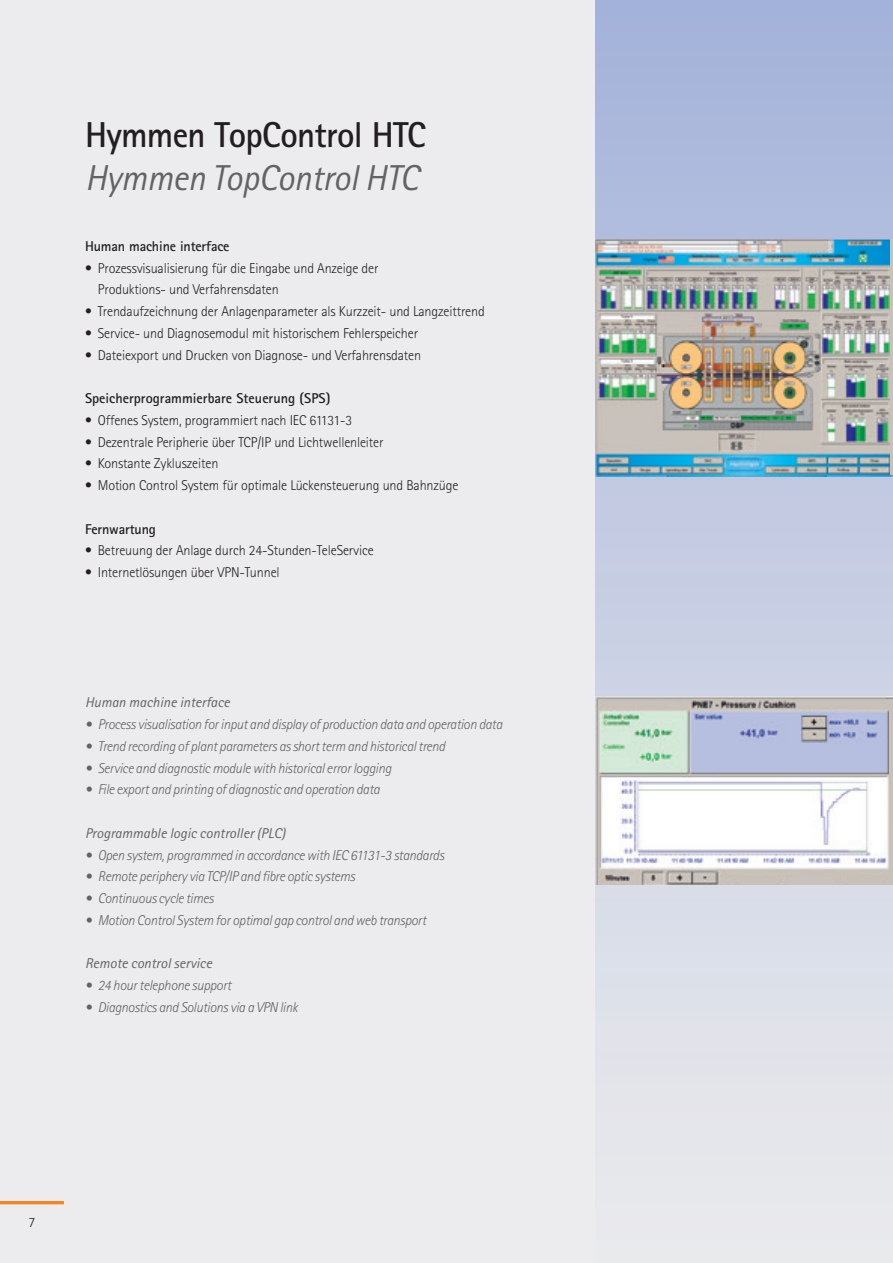
<style>
.page{position:relative;width:893px;height:1263px;background:#ececee}
.page>*{position:absolute;margin:0;border:0;box-sizing:border-box;transform-origin:0 0}
.t1{font:700 36px "Rotis Sans Serif";letter-spacing:-.02em;color:#231f20}
.t2{font:italic 36px "Rotis Sans Serif";letter-spacing:-.01em;color:#636366}
.t3{font:300 14.25px/21.8px "Rotis Sans Serif";letter-spacing:-.01em;color:#231f20}
.t4{font:italic 300 14.25px "Rotis Sans Serif";letter-spacing:-.02em;color:#636366}
.t5{font:italic 14.25px "Rotis Sans Serif";color:#636366}
.t6{font:700 14.25px "Rotis Sans Serif";color:#231f20}
</style>
<div class="page">
<svg style="left:595px;top:0;width:298px;height:1058px;background:#c1cae1"></svg>
<img style="left:596px;top:240px;width:295px;height:236px">
<img style="left:596px;top:697px;width:294px;height:187px">
<svg style="left:887px;top:697px;width:6px;height:11px"></svg>
<hr style="left:890px;top:699px;width:3px;height:185px;background:#c8c1b9">
<hr style="left:891px;top:240px;width:2px;height:235px;background:#c8c1b9">
<hr style="left:0;top:1201px;width:64px;height:3px;background:#f58420">
<h1 class="t1" style="left:85px;top:112px;width:342px">Hymmen TopControl HTC</h1>
<h1 class="t2" style="left:85px;top:157px;width:335px">Hymmen TopControl HTC</h1>
<p class="t6" style="left:85px;top:237px;width:146px">Human machine interface</p>
<p class="t3" style="left:98px;top:257px;width:282px;text-indent:-13px">• Prozessvisualisierung für die Eingabe und Anzeige der<br>Produktions- und Verfahrensdaten</p>
<p class="t3" style="left:85px;top:300px;width:401px">• Trendaufzeichnung der Anlagenparameter als Kurzzeit- und Langzeittrend</p>
<p class="t3" style="left:85px;top:322px;width:335px">• Service- und Diagnosemodul mit historischem Fehlerspeicher</p>
<p class="t3" style="left:85px;top:344px;width:338px">• Dateiexport und Drucken von Diagnose- und Verfahrensdaten</p>
<p class="t6" style="left:85px;top:389px;width:247px">Speicherprogrammierbare Steuerung (SPS)</p>
<p class="t3" style="left:85px;top:409px;width:269px">• Offenes System, programmiert nach IEC 61131-3</p>
<p class="t3" style="left:85px;top:431px;width:300px">• Dezentrale Peripherie über TCP/IP und Lichtwellenleiter</p>
<p class="t3" style="left:85px;top:453px;width:135px">• Konstante Zykluszeiten</p>
<p class="t3" style="left:85px;top:474px;width:375px">• Motion Control System fü r optimale Lückensteuerung und Bahnzüge</p>
<p class="t6" style="left:85px;top:520px;width:72px">Fernwartung</p>
<p class="t3" style="left:85px;top:540px;width:290px">• Betreuung der Anlage durch 24-Stunden-TeleService</p>
<p class="t3" style="left:85px;top:561px;width:196px">• Internetlösungen über VPN-Tunnel</p>
<p class="t5" style="left:85px;top:694px;width:146px">Human machine interface</p>
<p class="t4" style="left:85px;top:716px;width:419px">• Process visualisation for input and display of production data and operation data</p>
<p class="t4" style="left:85px;top:738px;width:362px">• Trend recording of plant parameters as short term and historical trend</p>
<p class="t4" style="left:85px;top:759px;width:308px">• Service and diagnostic module with historical error logging</p>
<p class="t4" style="left:85px;top:781px;width:296px">• File export and printing of diagnostic and operation data</p>
<p class="t5" style="left:85px;top:825px;width:202px">Programmable logic controller (PLC)</p>
<p class="t4" style="left:85px;top:846px;width:361px">• Open system, programmed in accordance with IEC 61131-3 standards</p>
<p class="t4" style="left:85px;top:868px;width:272px">• Remote periphery via TCP/IP and fibre optic systems</p>
<p class="t4" style="left:85px;top:890px;width:130px">• Continuous cycle times</p>
<p class="t4" style="left:85px;top:912px;width:343px">• Motion Control System for optimal gap control and web transport</p>
<p class="t5" style="left:85px;top:955px;width:129px">Remote control service</p>
<p class="t4" style="left:85px;top:977px;width:148px">• 24 hour telephone support</p>
<p class="t4" style="left:85px;top:999px;width:214px">• Diagnostics and Solutions via a VPN link</p>
<p class="t3" style="left:28px;top:1211px;width:8px">7</p>
</div>
